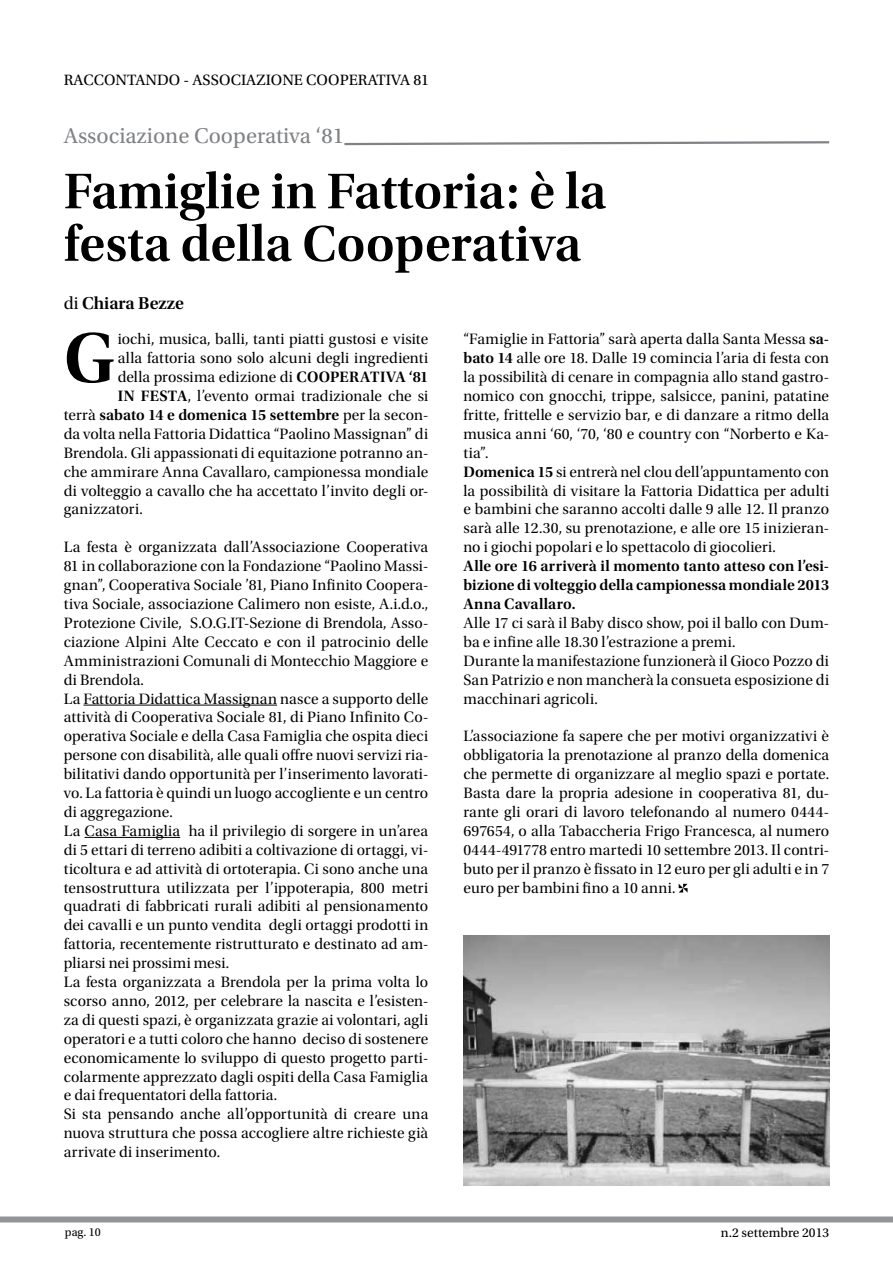
<style>
.page{position:relative;width:893px;height:1263px;background:#fff}
.page>*{position:absolute;margin:0;border:0;box-sizing:border-box;transform-origin:0 0}
.t1{font:73.5px "Utopia Std Semibold Subh";color:#000}
.t2{font:52.5px/52.5px "Utopia Std Semibold Subh";letter-spacing:-.005em;color:#000}
.t3{font:22.5px "Utopia Std";color:#808285}
.t4{font:18px "Utopia Std Semibold Subh";color:#000}
.t5{font:15.75px/18.9px "Utopia Std Subh";letter-spacing:.005em;color:#000;text-align:justify}
.t6{font:15.75px/18.9px "Utopia Std Semibold Subh";color:#000;text-align:justify}
.t7{font:15.75px "Utopia Std";color:#000}
.t8{font:13.5px "Utopia Std";color:#000}
.t9{font:12px "Utopia Std";color:#000}
.s1{font-family:"Utopia Std Subh"}
.s2{font-family:"Utopia Std Semibold Subh"}
</style>
<div class="page">
<div style="left:0;top:1216px;width:893px;height:6px;background:#939598"></div>
<svg style="left:344px;top:141px;width:486px;height:5px"></svg>
<hr style="left:84px;top:705px;width:193px;height:1px;background:#000">
<hr style="left:85px;top:837px;width:95px;height:1px;background:#000">
<img style="left:463px;top:935px;width:366px;height:250px">
<svg style="left:679px;top:884px;width:9px;height:8px"></svg>
<p class="t7" style="left:64px;top:71px;width:367px">RACCONTANDO - ASSOCIAZIONE COOPERATIVA 81</p>
<h3 class="t3" style="left:64px;top:124px;width:282px">Associazione Cooperativa ‘81</h3>
<h2 class="t2" style="left:64px;top:166px;width:544px">Famiglie in Fattoria: è la festa della Cooperativa</h2>
<p class="t4" style="left:64px;top:293px;width:122px"><span class="s1">di</span> Chiara Bezze</p>
<h1 class="t1" style="left:64px;top:317px;width:48px">G</h1>
<p class="t5" style="left:118px;top:330px;width:312px">iochi, musica, balli, tanti piatti gustosi e visite alla fattoria sono solo alcuni degli ingredienti della prossima edizione di <span class="s2">Cooperativa ‘81 in festa</span>, l’evento ormai tradizionale che si</p>
<p class="t6" style="left:64px;top:406px;width:366px"><span class="s1">terrà</span> sabato 14 e domenica 15 settembre <span class="s1">per la secon-</span></p>
<p class="t5" style="left:64px;top:425px;width:366px">da volta nella Fattoria Didattica “Paolino Massignan” di Brendola. Gli appassionati di equitazione potranno an&shy;che ammirare Anna Cavallaro, campionessa mondiale di volteggio a cavallo che ha accettato l’invito degli or&shy;ganizzatori.</p>
<p class="t5" style="left:64px;top:538px;width:366px;text-align:left">La festa è organizzata dall’Associazione Cooperativa 81 in collaborazione con la Fondazione “Paolino Massi&shy;gnan”, Cooperativa Sociale ’81, Piano Infinito Coopera&shy;tiva Sociale, associazione Calimero non esiste, A.i.d.o., Protezione Civile, S.O.G.IT-Sezione di Brendola, Asso&shy;ciazione Alpini Alte Ceccato e con il patrocinio delle Amministrazioni Comunali di Montecchio Maggiore e di Brendola.<br>La Fattoria Didattica Massignan nasce a supporto delle attività di Cooperativa Sociale 81, di Piano Infinito Co&shy;operativa Sociale e della Casa Famiglia che ospita dieci persone con disabilità, alle quali offre nuovi servizi ria&shy;bilitativi dando opportunità per l’inserimento lavorati&shy;vo. La fattoria è quindi un luogo accogliente e un centro di aggregazione.<br>La Casa Famiglia ha il privilegio di sorgere in un’area di 5 ettari di terreno adibiti a coltivazione di ortaggi, vi&shy;ticoltura e ad attività di ortoterapia. Ci sono anche una tensostruttura utilizzata per l’ippoterapia, 800 metri quadrati di fabbricati rurali adibiti al pensionamento dei cavalli e un punto vendita degli ortaggi prodotti in fattoria, recentemente ristrutturato e destinato ad am&shy;pliarsi nei prossimi mesi.<br>La festa organizzata a Brendola per la prima volta lo scorso anno, 2012, per celebrare la nascita e l’esisten&shy;za di questi spazi, è organizzata grazie ai volontari, agli operatori e a tutti coloro che hanno deciso di sostenere economicamente lo sviluppo di questo progetto parti&shy;colarmente apprezzato dagli ospiti della Casa Famiglia e dai frequentatori della fattoria.<br>Si sta pensando anche all’opportunità di creare una nuova struttura che possa accogliere altre richieste già arrivate di inserimento.</p>
<p class="t5" style="left:463px;top:330px;width:367px;text-align:left">“Famiglie in Fattoria” sarà aperta dalla Santa Messa <span class="s2">sa&shy;bato 14</span> alle ore 18. Dalle 19 comincia l’aria di festa con la possibilità di cenare in compagnia allo stand gastro&shy;nomico con gnocchi, trippe, salsicce, panini, patatine fritte, frittelle e servizio bar, e di danzare a ritmo della musica anni ‘60, ‘70, ‘80 e country con “Norberto e Ka&shy;tia”.<br><span class="s2">Domenica 15</span> si entrerà nel clou dell’appuntamento con la possibilità di visitare la Fattoria Didattica per adulti e bambini che saranno accolti dalle 9 alle 12. Il pranzo sarà alle 12.30, su prenotazione, e alle ore 15 inizieran&shy;no i giochi popolari e lo spettacolo di giocolieri.</p>
<p class="t6" style="left:463px;top:557px;width:367px">Alle ore 16 arriverà il momento tanto atteso con l’esi&shy;bizione di volteggio della campionessa mondiale 2013<br>Anna Cavallaro.</p>
<p class="t5" style="left:463px;top:614px;width:367px;text-align:left">Alle 17 ci sarà il Baby disco show, poi il ballo con Dum&shy;ba e infine alle 18.30 l’estrazione a premi.<br>Durante la manifestazione funzionerà il Gioco Pozzo di San Patrizio e non mancherà la consueta esposizione di macchinari agricoli.</p>
<p class="t5" style="left:463px;top:727px;width:367px">L’associazione fa sapere che per motivi organizzativi è obbligatoria la prenotazione al pranzo della domenica che permette di organizzare al meglio spazi e portate.<br>Basta dare la propria adesione in cooperativa 81, du&shy;rante gli orari di lavoro telefonando al numero 0444- 697654, o alla Tabaccheria Frigo Francesca, al numero 0444-491778 entro martedi 10 settembre 2013. Il contri&shy;buto per il pranzo è fissato in 12 euro per gli adulti e in 7 euro per bambini fino a 10 anni.</p>
<p class="t9" style="left:65px;top:1226px;width:38px">pag. 10</p>
<p class="t8" style="left:721px;top:1226px;width:110px">n.2 settembre 2013</p>
</div>
